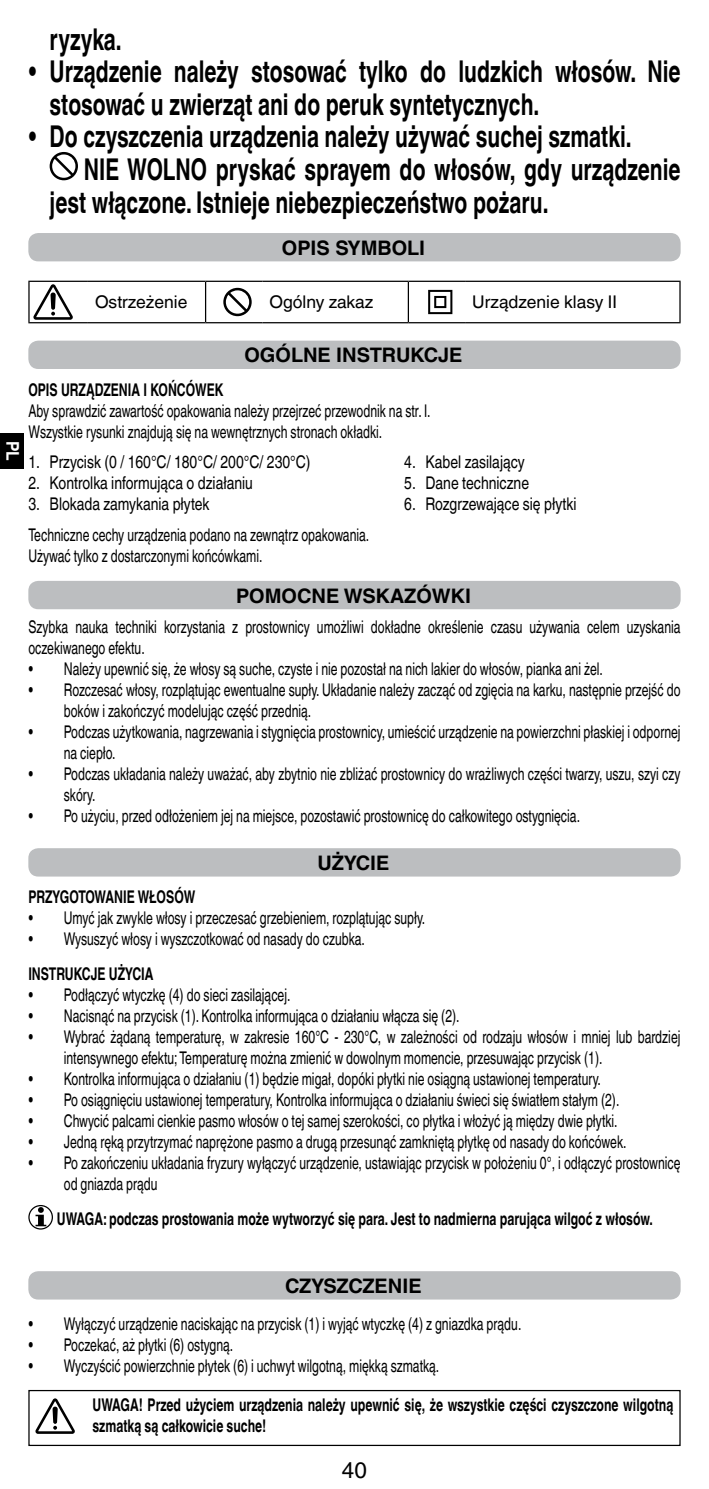
<style>
.page{position:relative;width:709px;height:1489px;background:#fff}
.page>*{position:absolute;margin:0;border:0;box-sizing:border-box;transform-origin:0 0}
.t1{font:700 30px/32.5px "Helvetica World";color:#000;scale:.7 1}
.t2{font:22.5px "Helvetica World";color:#000}
.t3{font:700 20px "Helvetica World";color:#000}
.t4{font:17.5px/21px "Helvetica World";color:#000;scale:.7 1}
.t5{font:700 17.5px/21px "Helvetica World";color:#000;scale:.7 1}
.t6{font:17.5px "Helvetica World";color:#000;scale:.8 1}
.t7{font:17.5px "Helvetica World";color:#000}
.t8{font:700 17.5px "Helvetica World";color:#fff;scale:.9 1}
</style>
<div class="page">
<svg style="left:50px;top:152px;width:28px;height:28px"></svg>
<div style="left:28px;top:233px;width:652px;height:28px;background:#bcbec0;border-radius:10px"></div>
<hr style="left:28px;top:281px;width:60px;height:1px;background:#000">
<hr style="left:28px;top:282px;width:2px;height:40px;background:#000">
<hr style="left:88px;top:281px;width:118px;height:1px;background:#000">
<hr style="left:206px;top:281px;width:56px;height:1px;background:#000">
<hr style="left:205px;top:282px;width:1px;height:40px;background:#000">
<hr style="left:262px;top:281px;width:146px;height:1px;background:#000">
<hr style="left:408px;top:281px;width:57px;height:1px;background:#000">
<hr style="left:408px;top:282px;width:1px;height:40px;background:#000">
<hr style="left:465px;top:281px;width:215px;height:1px;background:#000">
<hr style="left:679px;top:282px;width:1px;height:40px;background:#000">
<hr style="left:28px;top:322px;width:60px;height:1px;background:#000">
<hr style="left:88px;top:322px;width:118px;height:1px;background:#000">
<hr style="left:206px;top:322px;width:56px;height:1px;background:#000">
<hr style="left:262px;top:322px;width:146px;height:1px;background:#000">
<hr style="left:408px;top:322px;width:57px;height:1px;background:#000">
<hr style="left:465px;top:322px;width:215px;height:1px;background:#000">
<svg style="left:33px;top:284px;width:40px;height:36px"></svg>
<svg style="left:223px;top:288px;width:29px;height:28px"></svg>
<svg style="left:428px;top:290px;width:24px;height:24px"></svg>
<div style="left:28px;top:340px;width:652px;height:29px;background:#bcbec0;border-radius:10px"></div>
<div style="left:28px;top:581px;width:652px;height:28px;background:#bcbec0;border-radius:10px"></div>
<div style="left:28px;top:848px;width:652px;height:28px;background:#bcbec0;border-radius:10px"></div>
<svg style="left:36px;top:1206px;width:10px;height:20px"></svg>
<div style="left:28px;top:1204px;width:25px;height:25px;border:1px solid #000;border-radius:50%"></div>
<div style="left:28px;top:1271px;width:652px;height:28px;background:#bcbec0;border-radius:10px"></div>
<div style="left:0;top:433px;width:24px;height:35px;background:#000"></div>
<div style="left:28px;top:1389px;width:652px;height:56px;border:1px solid #000"></div>
<svg style="left:35px;top:1398px;width:40px;height:35px"></svg>
<p class="t8" style="left:23px;top:440px;width:24px;rotate:90deg">PL</p>
<h1 class="t1" style="left:50px;top:23px;width:105px">ryzyka.</h1>
<h1 class="t1" style="left:50px;top:56px;width:902px;text-indent:-21px">• Urządzenie należy stosować tylko do ludzkich włosów. Nie stosować u zwierząt ani do peruk syntetycznych.</h1>
<h1 class="t1" style="left:28px;top:121px;width:863px">• Do czyszczenia urządzenia należy używać suchej szmatki.</h1>
<h1 class="t1" style="left:84px;top:154px;width:854px">NIE WOLNO pryskać sprayem do włosów, gdy urządzenie</h1>
<h1 class="t1" style="left:50px;top:186px;width:714px">jest włączone. Istnieje niebezpieczeństwo pożaru.</h1>
<p class="t3" style="left:282px;top:236px;width:145px">OPIS SYMBOLI</p>
<p class="t7" style="left:95px;top:292px;width:94px">Ostrzeżenie</p>
<p class="t7" style="left:269px;top:292px;width:105px">Ogólny zakaz</p>
<p class="t7" style="left:472px;top:292px;width:146px">Urządzenie klasy II</p>
<p class="t3" style="left:244px;top:344px;width:219px">OGÓLNE INSTRUKCJE</p>
<p class="t5" style="left:28px;top:379px;width:280px">OPIS URZĄDZENIA I KOŃCÓWEK</p>
<p class="t4" style="left:28px;top:400px;width:576px">Aby sprawdzić zawartość opakowania należy przejrzeć przewodnik na str. I.<br>Wszystkie rysunki znajdują się na wewnętrznych stronach okładki.</p>
<p class="t6" style="left:28px;top:451px;width:354px">1. Przycisk (0 / 160°C/ 180°C/ 200°C/ 230°C)</p>
<p class="t6" style="left:28px;top:472px;width:282px">2. Kontrolka informująca o działaniu</p>
<p class="t6" style="left:28px;top:493px;width:228px">3. Blokada zamykania płytek</p>
<p class="t6" style="left:404px;top:451px;width:152px">4. Kabel zasilający</p>
<p class="t6" style="left:404px;top:472px;width:158px">5. Dane techniczne</p>
<p class="t6" style="left:404px;top:493px;width:217px">6. Rozgrzewające się płytki</p>
<p class="t4" style="left:28px;top:524px;width:488px">Techniczne cechy urządzenia podano na zewnątrz opakowania.<br>Używać tylko z dostarczonymi końcówkami.</p>
<p class="t3" style="left:236px;top:584px;width:236px">POMOCNE WSKAZÓWKI</p>
<p class="t4" style="left:28px;top:616px;width:933px">Szybka nauka techniki korzystania z prostownicy umożliwi dokładne określenie czasu używania celem uzyskania oczekiwanego efektu.</p>
<p class="t4" style="left:28px;top:658px;width:822px">• Należy upewnić się, że włosy są suche, czyste i nie pozostał na nich lakier do włosów, pianka ani żel.</p>
<p class="t4" style="left:64px;top:679px;width:882px;text-indent:-35px">• Rozczesać włosy, rozplątując ewentualne supły. Układanie należy zacząć od zgięcia na karku, następnie przejść do boków i zakończyć modelując część przednią.</p>
<p class="t4" style="left:64px;top:721px;width:882px;text-indent:-35px">• Podczas użytkowania, nagrzewania i stygnięcia prostownicy, umieścić urządzenie na powierzchni płaskiej i odpornej na ciepło.</p>
<p class="t4" style="left:64px;top:763px;width:882px;text-indent:-35px">• Podczas układania należy uważać, aby zbytnio nie zbliżać prostownicy do wrażliwych części twarzy, uszu, szyi czy skóry.</p>
<p class="t4" style="left:28px;top:805px;width:789px">• Po użyciu, przed odłożeniem jej na miejsce, pozostawić prostownicę do całkowitego ostygnięcia.</p>
<p class="t3" style="left:317px;top:851px;width:73px">UŻYCIE</p>
<p class="t5" style="left:28px;top:886px;width:240px">PRZYGOTOWANIE WŁOSÓW</p>
<p class="t4" style="left:28px;top:907px;width:568px">• Umyć jak zwykle włosy i przeczesać grzebieniem, rozplątując supły.</p>
<p class="t4" style="left:28px;top:928px;width:482px">• Wysuszyć włosy i wyszczotkować od nasady do czubka.</p>
<p class="t5" style="left:28px;top:963px;width:180px">INSTRUKCJE UŻYCIA</p>
<p class="t4" style="left:28px;top:984px;width:376px">• Podłączyć wtyczkę (4) do sieci zasilającej.</p>
<p class="t4" style="left:28px;top:1005px;width:617px">• Nacisnąć na przycisk (1). Kontrolka informująca o działaniu włącza się (2).</p>
<p class="t4" style="left:64px;top:1026px;width:882px;text-indent:-35px">• Wybrać żądaną temperaturę, w zakresie 160°C - 230°C, w zależności od rodzaju włosów i mniej lub bardziej intensywnego efektu; Temperaturę można zmienić w dowolnym momencie, przesuwając przycisk (1).</p>
<p class="t4" style="left:28px;top:1068px;width:819px">• Kontrolka informująca o działaniu (1) będzie migał, dopóki płytki nie osiągną ustawionej temperatury.</p>
<p class="t4" style="left:28px;top:1089px;width:845px">• Po osiągnięciu ustawionej temperatury, Kontrolka informująca o działaniu świeci się światłem stałym (2).</p>
<p class="t4" style="left:28px;top:1110px;width:843px">• Chwycić palcami cienkie pasmo włosów o tej samej szerokości, co płytka i włożyć ją między dwie płytki.</p>
<p class="t4" style="left:28px;top:1131px;width:856px">• Jedną ręką przytrzymać naprężone pasmo a drugą przesunąć zamkniętą płytkę od nasady do końcówek.</p>
<p class="t4" style="left:64px;top:1152px;width:882px;text-indent:-35px">• Po zakończeniu układania fryzury wyłączyć urządzenie, ustawiając przycisk w położeniu 0°, i odłączyć prostownicę od gniazda prądu</p>
<p class="t5" style="left:57px;top:1207px;width:14px">uwaga</p>
<p class="t5" style="left:103px;top:1207px;width:787px">: podczas prostowania może wytworzyć się para. Jest to nadmierna parująca wilgoć z włosów.</p>
<p class="t3" style="left:285px;top:1274px;width:138px">CZYSZCZENIE</p>
<p class="t4" style="left:28px;top:1313px;width:706px">• Wyłączyć urządzenie naciskając na przycisk (1) i wyjąć wtyczkę (4) z gniazdka prądu.</p>
<p class="t4" style="left:28px;top:1334px;width:294px">• Poczekać, aż płytki (6) ostygną.</p>
<p class="t4" style="left:28px;top:1355px;width:588px">• Wyczyścić powierzchnie płytek (6) i uchwyt wilgotną, miękką szmatką.</p>
<p class="t5" style="left:93px;top:1394px;width:831px">UWAGA! Przed użyciem urządzenia należy upewnić się, że wszystkie części czyszczone wilgotną szmatką są całkowicie suche!</p>
<p class="t2" style="left:342px;top:1456px;width:27px">40</p>
</div>
